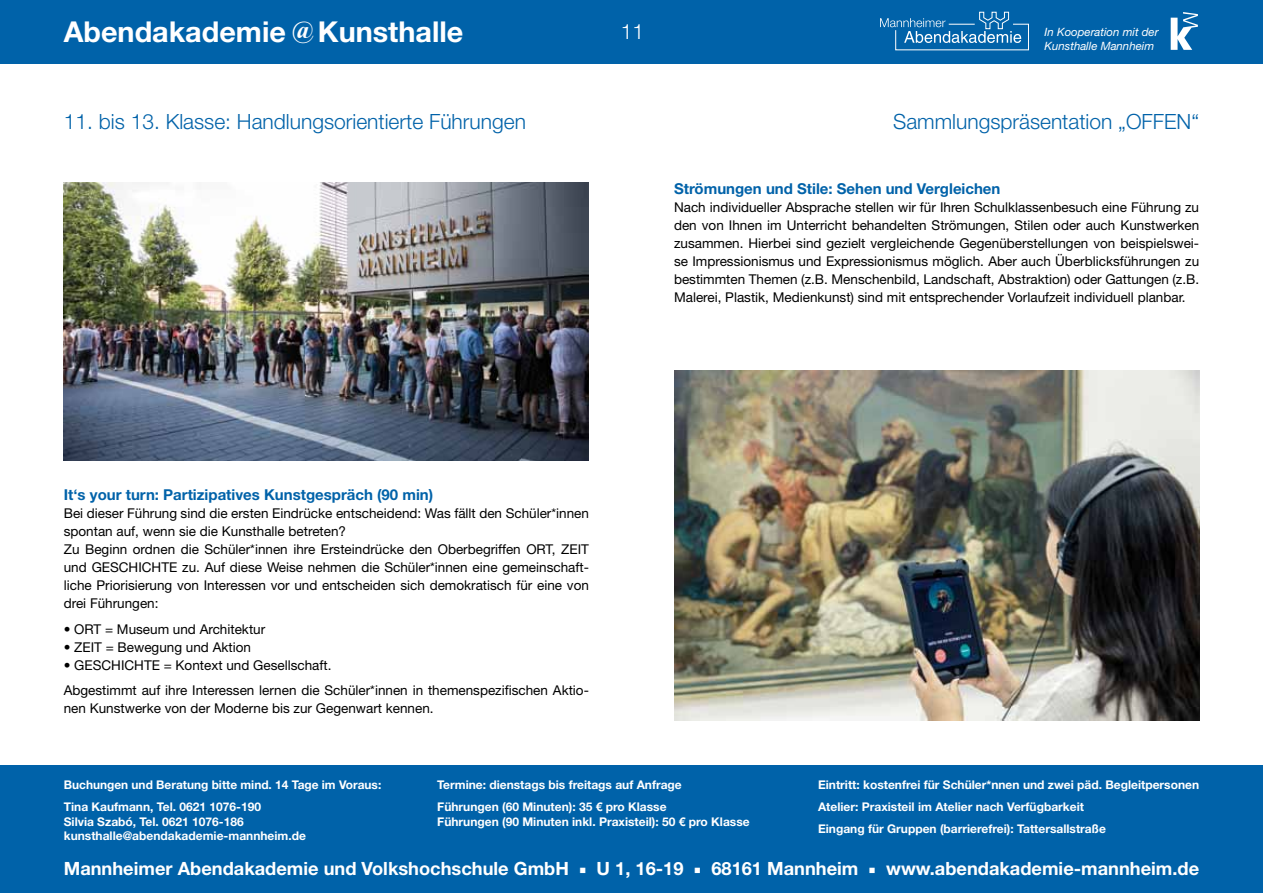
<style>
.page{position:relative;width:1263px;height:893px;background:#fff}
.page>*{position:absolute;margin:0;border:0;box-sizing:border-box;transform-origin:0 0}
.t1{font:700 28.8px "Helvetica Neue LT Pro";color:#fff}
.t2{font:700 24px "Times New Roman";color:#fff}
.t3{font:300 21px "Helvetica Neue LT Pro";color:#0062a9}
.t4{font:300 21px "Helvetica Neue LT Pro";color:#fff}
.t5{font:700 18.3px "Helvetica Neue LT Pro";color:#fff}
.t6{font:700 15px "Helvetica Neue LT Pro";color:#0062a9}
.t7{font:13.5px/18px "Helvetica Neue LT Pro";color:#000}
.t8{font:700 12px/21.9px "Helvetica Neue LT Pro";color:#fff}
.t9{font:italic 11.4px/13.8px "Helvetica Neue LT Pro";color:#fff}
.s1{font-family:"Minion Pro";font-weight:400}
</style>
<div class="page">
<div style="left:0;top:765px;width:1263px;height:128px;background:#0062a9"></div>
<div style="left:0;top:0;width:1263px;height:64px;background:#0062a9"></div>
<svg style="left:880px;top:12px;width:149px;height:38px"></svg>
<svg style="left:1171px;top:12px;width:27px;height:38px"></svg>
<img style="left:64px;top:183px;width:525px;height:277px">
<img style="left:674px;top:370px;width:525px;height:350px">
<h1 class="t1" style="left:64px;top:14px;width:401px">Abendakademie Kunsthalle</h1>
<h2 class="t2" style="left:292px;top:13px;width:24px">@</h2>
<p class="t9" style="left:1044px;top:25px;width:116px">In Kooperation mit der<br>Kunsthalle Mannheim</p>
<h3 class="t4" style="left:621px;top:19px;width:25px">11</h3>
<h3 class="t3" style="left:64px;top:108px;width:464px">11. bis 13. Klasse: Handlungsorientierte Führungen</h3>
<h3 class="t3" style="left:893px;top:108px;width:308px">Sammlungspräsentation „OFFEN“</h3>
<p class="t6" style="left:64px;top:485px;width:371px">It‘s your turn: Partizipatives Kunstgespräch (90 min)</p>
<p class="t7" style="left:64px;top:504px;width:527px">Bei dieser Führung sind die ersten Eindrücke entscheidend: Was fällt den Schüler*innen spontan auf, wenn sie die Kunsthalle betreten?<br>Zu Beginn ordnen die Schüler*innen ihre Ersteindrücke den Oberbegriffen ORT, ZEIT und GESCHICHTE zu. Auf diese Weise nehmen die Schüler*innen eine gemeinschaft&shy;liche Priorisierung von Interessen vor und entscheiden sich demokratisch für eine von drei Führungen:</p>
<p class="t7" style="left:64px;top:620px;width:203px">• ORT = Museum und Architektur</p>
<p class="t7" style="left:64px;top:638px;width:189px">• ZEIT = Bewegung und Aktion</p>
<p class="t7" style="left:64px;top:652px;width:527px;line-height:25.5px">• GESCHICHTE = Kontext und Gesellschaft.<br>Abgestimmt auf ihre Interessen lernen die Schüler*innen in themenspezifischen Aktio-</p>
<p class="t7" style="left:64px;top:699px;width:371px">nen Kunstwerke von der Moderne bis zur Gegenwart kennen.</p>
<p class="t6" style="left:674px;top:179px;width:328px">Strömungen und Stile: Sehen und Vergleichen</p>
<p class="t7" style="left:674px;top:197px;width:527px;text-align:justify">Nach individueller Absprache stellen wir für Ihren Schulklassenbesuch eine Führung zu den von Ihnen im Unterricht behandelten Strömungen, Stilen oder auch Kunstwerken zusammen. Hierbei sind gezielt vergleichende Gegenüberstellungen von beispielswei&shy;se Impressionismus und Expressionismus möglich. Aber auch Überblicksführungen zu bestimmten Themen (z.B. Menschenbild, Landschaft, Abstraktion) oder Gattungen (z.B.<br>Malerei, Plastik, Medienkunst) sind mit entsprechender Vorlaufzeit individuell planbar.</p>
<p class="t8" style="left:64px;top:774px;width:319px">Buchungen und Beratung bitte mind. 14 Tage im Voraus:<br>Tina Kaufmann, Tel. 0621 1076-190</p>
<p class="t8" style="left:64px;top:814px;width:244px;line-height:14.4px">Silvia Szabó, Tel. 0621 1076-186 kunsthalle@abendakademie-mannheim.de</p>
<p class="t8" style="left:437px;top:774px;width:246px">Termine: dienstags bis freitags auf Anfrage<br>Führungen (60 Minuten): 35 € pro Klasse</p>
<p class="t8" style="left:437px;top:810px;width:314px">Führungen (90 Minuten inkl. Praxisteil): 50 € pro Klasse</p>
<p class="t8" style="left:818px;top:774px;width:383px">Eintritt: kostenfrei für Schüler*nnen und zwei päd. Begleitpersonen<br>Atelier: Praxisteil im Atelier nach Verfügbarkeit<br>Eingang für Gruppen (barrierefrei): Tattersallstraße</p>
<h3 class="t5" style="left:64px;top:857px;width:1137px">Mannheimer Abendakademie und Volkshochschule GmbH <span class="s1">■</span> U 1, 16-19 <span class="s1">■</span> 68161 Mannheim <span class="s1">■</span> www.abendakademie-mannheim.de</h3>
</div>
